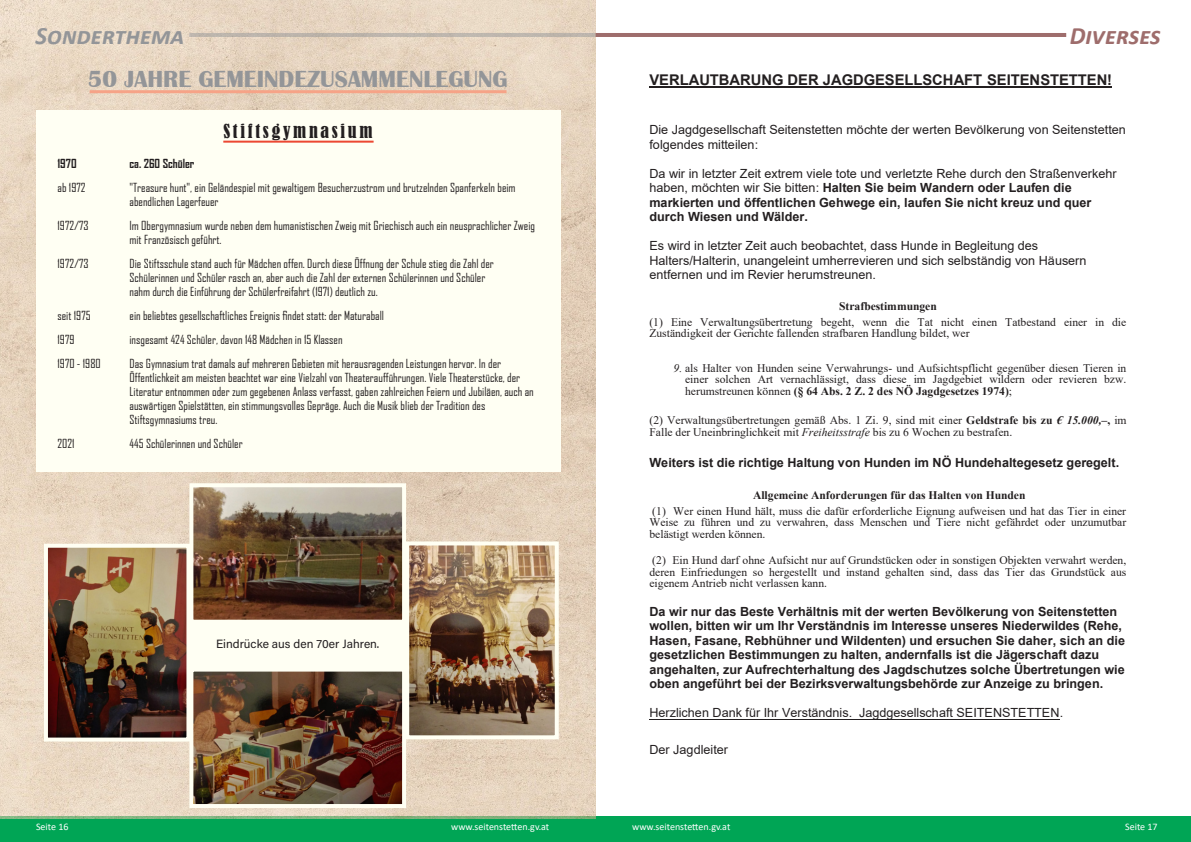
<style>
.page{position:relative;width:1191px;height:842px;background:#fff}
.page>*{position:absolute;margin:0;border:0;box-sizing:border-box;transform-origin:0 0}
.t1{font:italic 700 25px "Calibri";color:#939598}
.t2{font:italic 700 25px "Calibri";color:#9e6d6c}
.t3{font:700 24px "Britannic";color:#939598}
.t4{font:condensed 18px "Bernard";letter-spacing:.15em;color:#231f20}
.t5{font:700 14.8px "Arial";color:#231f20}
.t6{font:700 12.6px/14.5px "Arial";color:#231f20}
.t7{font:12.6px/14.5px "Arial";color:#231f20}
.t8{font:12px/14px "Agency FB";color:#231f20}
.t9{font:12px "Acumin Variable Concept";color:#231f20}
.t10{font:700 12px "Agency FB";color:#231f20}
.t11{font:11.6px/11.6px "Times New Roman";color:#231f20;text-align:center}
.t12{font:10px "Calibri";color:#fff}
.s1{font-weight:400}
.s2{font-weight:700}
.s3{font-style:italic}
.s4{font-weight:700;font-style:italic}
</style>
<div class="page">
<div style="left:0;top:816px;width:1191px;height:26px;background:#00a555"></div>
<img style="left:0;top:0;width:595px;height:819px">
<div style="left:36px;top:110px;width:524px;height:361px;background:#fffff3"></div>
<hr style="left:223px;top:141px;width:150px;height:2px;background:#ec4832">
<hr style="left:90px;top:90px;width:416px;height:3px;background:#f6a387">
<hr style="left:189px;top:33px;width:406px;height:4px;background:#bdb6ad">
<hr style="left:649px;top:87px;width:463px;height:1px;background:#231f20">
<hr style="left:649px;top:719px;width:410px;height:1px;background:#231f20">
<hr style="left:595px;top:33px;width:471px;height:4px;background:#9e6d6c">
<img style="left:49px;top:549px;width:136px;height:187px">
<div style="left:44px;top:544px;width:146px;height:197px;border:4px solid #fffff3"></div>
<img style="left:194px;top:488px;width:207px;height:131px">
<div style="left:189px;top:483px;width:217px;height:141px;border:4px solid #fffff3"></div>
<img style="left:410px;top:546px;width:144px;height:188px">
<div style="left:405px;top:541px;width:154px;height:198px;border:4px solid #fffff3"></div>
<img style="left:194px;top:673px;width:207px;height:130px">
<div style="left:189px;top:668px;width:217px;height:140px;border:4px solid #fffff3"></div>
<div style="left:190px;top:621px;width:216px;height:49px;background:#fffff3"></div>
<p class="t1" style="left:35px;top:18px;width:150px">Sonderthema</p>
<p class="t3" style="left:88px;top:66px;width:421px">50 JAHRE GEMEINDEZUSAMMENLEGUNG</p>
<p class="t4" style="left:223px;top:121px;width:151px">STIFTSGYMNASIUM</p>
<p class="t10" style="left:57px;top:156px;width:21px">1970</p>
<p class="t10" style="left:129px;top:156px;width:66px">ca. 260 Schüler</p>
<p class="t8" style="left:57px;top:181px;width:29px">ab 1972</p>
<p class="t8" style="left:129px;top:181px;width:387px">"Treasure hunt", ein Geländespiel mit gewaltigem Besucherzustrom und brutzelnden Spanferkeln beim</p>
<p class="t8" style="left:129px;top:195px;width:91px">abendlichen Lagerfeuer</p>
<p class="t8" style="left:57px;top:219px;width:33px">1972/73</p>
<p class="t8" style="left:129px;top:219px;width:407px">Im Obergymnasium wurde neben dem humanistischen Zweig mit Griechisch auch ein neusprachlicher Zweig</p>
<p class="t8" style="left:129px;top:233px;width:94px">mit Französisch geführt.</p>
<p class="t8" style="left:57px;top:257px;width:33px">1972/73</p>
<p class="t8" style="left:129px;top:257px;width:366px">Die Stiftsschule stand auch für Mädchen offen. Durch diese Öffnung der Schule stieg die Zahl der</p>
<p class="t8" style="left:129px;top:271px;width:357px">Schülerinnen und Schüler rasch an, aber auch die Zahl der externen Schülerinnen und Schüler nahm durch die Einführung der Schülerfreifahrt (1971) deutlich zu.</p>
<p class="t8" style="left:57px;top:309px;width:35px">seit 1975</p>
<p class="t8" style="left:129px;top:309px;width:256px">ein beliebtes gesellschaftliches Ereignis findet statt: der Maturaball</p>
<p class="t8" style="left:57px;top:333px;width:18px">1979</p>
<p class="t8" style="left:129px;top:333px;width:215px">insgesamt 424 Schüler, davon 148 Mädchen in 15 Klassen</p>
<p class="t8" style="left:57px;top:357px;width:45px">1970 - 1980</p>
<p class="t8" style="left:129px;top:357px;width:373px">Das Gymnasium trat damals auf mehreren Gebieten mit herausragenden Leistungen hervor. In der</p>
<p class="t8" style="left:129px;top:371px;width:392px">Öffentlichkeit am meisten beachtet war eine Vielzahl von Theateraufführungen. Viele Theaterstücke, der</p>
<p class="t8" style="left:129px;top:385px;width:406px">Literatur entnommen oder zum gegebenen Anlass verfasst, gaben zahlreichen Feiern und Jubiläen, auch an</p>
<p class="t8" style="left:129px;top:399px;width:357px">auswärtigen Spielstätten, ein stimmungsvolles Gepräge. Auch die Musik blieb der Tradition des</p>
<p class="t8" style="left:129px;top:413px;width:89px">Stiftsgymnasiums treu.</p>
<p class="t8" style="left:57px;top:437px;width:19px">2021</p>
<p class="t8" style="left:129px;top:437px;width:115px">445 Schülerinnen und Schüler</p>
<p class="t9" style="left:216px;top:635px;width:165px">Eindrücke aus den 70er Jahren.</p>
<p class="t2" style="left:1069px;top:18px;width:93px">Diverses</p>
<p class="t5" style="left:649px;top:69px;width:464px">VERLAUTBARUNG DER JAGDGESELLSCHAFT SEITENSTETTEN!</p>
<p class="t7" style="left:649px;top:122px;width:478px">Die Jagdgesellschaft Seitenstetten möchte der werten Bevölkerung von Seitenstetten folgendes mitteilen:</p>
<p class="t6" style="left:649px;top:166px;width:469px"><span class="s1">Da wir in letzter Zeit extrem viele tote und verletzte Rehe durch den Straßenverkehr haben, möchten wir Sie bitten:</span> Halten Sie beim Wandern oder Laufen die markierten und öffentlichen Gehwege ein, laufen Sie nicht kreuz und quer durch Wiesen und Wälder.</p>
<p class="t7" style="left:649px;top:238px;width:438px">Es wird in letzter Zeit auch beobachtet, dass Hunde in Begleitung des<br>Halters/Halterin, unangeleint umherrevieren und sich selbständig von Häusern entfernen und im Revier herumstreunen.</p>
<p class="t11" style="left:649px;top:298px;width:478px;line-height:15.8px"><span class="s2">Strafbestimmungen<br></span>(1) Eine Verwaltungsübertretung begeht, wenn die Tat nicht einen Tatbestand einer in die</p>
<p class="t11" style="left:649px;top:327px;width:322px">Zuständigkeit der Gerichte fallenden strafbaren Handlung bildet, wer</p>
<p class="t11" style="left:685px;top:362px;width:443px;text-align:justify;text-indent:-12px"><span class="s3">9.</span> als Halter von Hunden seine Verwahrungs- und Aufsichtspflicht gegenüber diesen Tieren in einer solchen Art vernachlässigt, dass diese im Jagdgebiet wildern oder revieren bzw. herumstreunen können <span class="s2">(§ 64 Abs. 2 Z. 2 des NÖ Jagdgesetzes 1974)</span>;</p>
<p class="t11" style="left:649px;top:414px;width:479px;text-align:left">(2) Verwaltungsübertretungen gemäß Abs. 1 Zi. 9, sind mit einer <span class="s2">Geldstrafe bis zu</span> <span class="s4">€ 15.000,–</span><span class="s2">,</span> im<br>Falle der Uneinbringlichkeit mit <span class="s3">Freiheitsstrafe</span> bis zu 6 Wochen zu bestrafen.</p>
<p class="t6" style="left:649px;top:456px;width:471px">Weiters ist die richtige Haltung von Hunden im NÖ Hundehaltegesetz geregelt.</p>
<p class="t11" style="left:652px;top:487px;width:475px;line-height:15.8px"><span class="s2">Allgemeine Anforderungen für das Halten von Hunden<br></span>(1) Wer einen Hund hält, muss die dafür erforderliche Eignung aufweisen und hat das Tier in einer</p>
<p class="t11" style="left:649px;top:516px;width:478px;text-align:left">Weise zu führen und zu verwahren, dass Menschen und Tiere nicht gefährdet oder unzumutbar belästigt werden können.</p>
<p class="t11" style="left:649px;top:554px;width:478px;text-align:justify">(2) Ein Hund darf ohne Aufsicht nur auf Grundstücken oder in sonstigen Objekten verwahrt werden, deren Einfriedungen so hergestellt und instand gehalten sind, dass das Tier das Grundstück aus eigenem Antrieb nicht verlassen kann.</p>
<p class="t6" style="left:649px;top:604px;width:477px">Da wir nur das Beste Verhältnis mit der werten Bevölkerung von Seitenstetten wollen, bitten wir um Ihr Verständnis im Interesse unseres Niederwildes (Rehe, Hasen, Fasane, Rebhühner und Wildenten) und ersuchen Sie daher, sich an die gesetzlichen Bestimmungen zu halten, andernfalls ist die Jägerschaft dazu angehalten, zur Aufrechterhaltung des Jagdschutzes solche Übertretungen wie oben angeführt bei der Bezirksverwaltungsbehörde zur Anzeige zu bringen.</p>
<p class="t7" style="left:649px;top:706px;width:415px">Herzlichen Dank für Ihr Verständnis. Jagdgesellschaft SEITENSTETTEN.</p>
<p class="t7" style="left:649px;top:742px;width:80px">Der Jagdleiter</p>
<p class="t12" style="left:36px;top:820px;width:34px">Seite 16</p>
<p class="t12" style="left:451px;top:820px;width:100px">www.seitenstetten.gv.at</p>
<p class="t12" style="left:632px;top:820px;width:100px">www.seitenstetten.gv.at</p>
<p class="t12" style="left:1125px;top:820px;width:34px">Seite 17</p>
</div>
